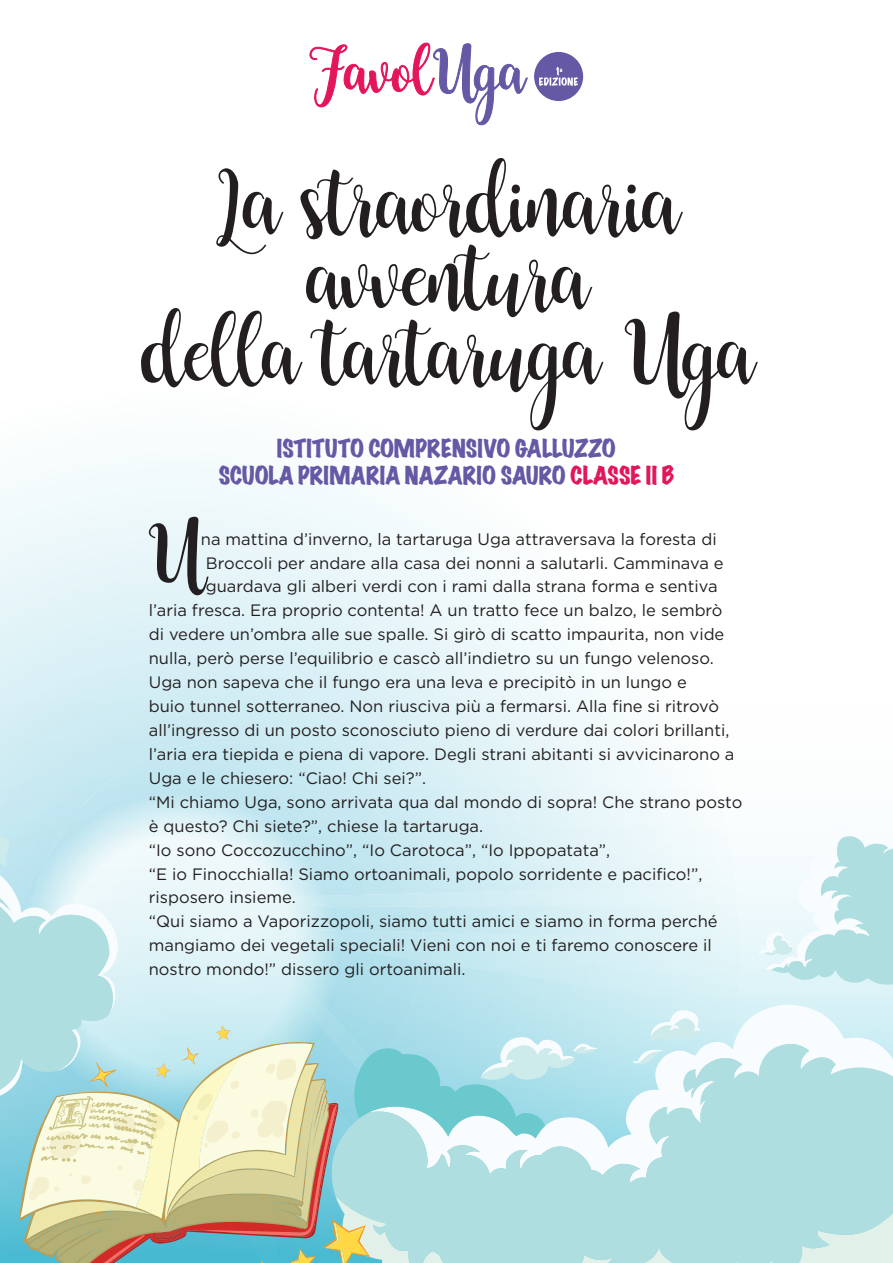
<style>
.page{position:relative;width:893px;height:1263px;background:#fff}
.page>*{position:absolute;margin:0;border:0;box-sizing:border-box;transform-origin:0 0}
.t1{font:75px/75px "Buttercup Sample";color:#231f20;text-align:center}
.t2{font:67.8px "Buttercup Sample";color:#231f20}
.t3{font:expanded 22.5px/27px "Marker Felt";letter-spacing:.005em;color:#6558a5;text-align:center}
.t4{font:16.5px "Gotham";color:#231f20}
.s1{color:#e3155b}
</style>
<div class="page">
<svg style="left:598px;top:870px;width:295px;height:132px;fill:#e4f5f9"></svg>
<img style="left:598px;top:885px;width:141px;height:117px">
<div style="left:134px;top:742px;width:145px;height:70px;background:#c4e7f1"></div>
<div style="left:92px;top:765px;width:42px;height:47px;background:#c2e6f1"></div>
<div style="left:320px;top:765px;width:42px;height:47px;background:#cae9f2"></div>
<img style="left:72px;top:795px;width:21px;height:17px">
<img style="left:300px;top:755px;width:20px;height:57px">
<img style="left:361px;top:795px;width:22px;height:17px">
<img style="left:278px;top:749px;width:22px;height:63px">
<svg style="left:598px;top:1002px;width:295px;height:41px"></svg>
<svg style="left:650px;top:1009px;width:50px;height:33px"></svg>
<svg style="left:598px;top:1043px;width:295px;height:121px;fill:#aededf"></svg>
<svg style="left:598px;top:1164px;width:295px;height:99px;background:#b3e0e0"></svg>
<svg style="left:759px;top:836px;width:134px;height:149px"></svg>
<svg style="left:0;top:812px;width:598px;height:451px;background:#c3e1df"></svg>
<svg style="left:310px;top:42px;width:218px;height:83px"></svg>
<div style="left:534px;top:52px;width:49px;height:49px;background:#6558a5;border-radius:50%"></div>
<svg style="left:539px;top:67px;width:39px;height:19px"></svg>
<h1 class="t1" style="left:141px;top:171px;width:613px">La straordinaria avventura<br>della tartaruga Uga</h1>
<h3 class="t3" style="left:219px;top:435px;width:457px">ISTITUTO COMPRENSIVO GALLUZZO<br>SCUOLA PRIMARIA NAZARIO SAURO <span class="s1">CLASSE II B</span></h3>
<h2 class="t2" style="left:146px;top:520px;width:56px">U</h2>
<p class="t4" style="left:201px;top:529px;width:517px">na mattina d’inverno, la tartaruga Uga attraversava la foresta di</p>
<p class="t4" style="left:206px;top:552px;width:519px">Broccoli per andare alla casa dei nonni a salutarli. Camminava e</p>
<p class="t4" style="left:206px;top:576px;width:513px">guardava gli alberi verdi con i rami dalla strana forma e sentiva</p>
<p class="t4" style="left:149px;top:599px;width:575px">l’aria fresca. Era proprio contenta! A un tratto fece un balzo, le sembrò</p>
<p class="t4" style="left:149px;top:623px;width:577px">di vedere un’ombra alle sue spalle. Si girò di scatto impaurita, non vide</p>
<p class="t4" style="left:149px;top:647px;width:566px">nulla, però perse l’equilibrio e cascò all’indietro su un fungo velenoso.</p>
<p class="t4" style="left:149px;top:671px;width:540px">Uga non sapeva che il fungo era una leva e precipitò in un lungo e</p>
<p class="t4" style="left:149px;top:695px;width:572px">buio tunnel sotterraneo. Non riusciva più a fermarsi. Alla fine si ritrovò</p>
<p class="t4" style="left:149px;top:719px;width:582px">all’ingresso di un posto sconosciuto pieno di verdure dai colori brillanti,</p>
<p class="t4" style="left:149px;top:743px;width:587px">l’aria era tiepida e piena di vapore. Degli strani abitanti si avvicinarono a</p>
<p class="t4" style="left:149px;top:767px;width:279px">Uga e le chiesero: “Ciao! Chi sei?”.</p>
<p class="t4" style="left:149px;top:791px;width:595px">“Mi chiamo Uga, sono arrivata qua dal mondo di sopra! Che strano posto</p>
<p class="t4" style="left:149px;top:815px;width:336px">è questo? Chi siete?”, chiese la tartaruga.</p>
<p class="t4" style="left:149px;top:839px;width:463px">“Io sono Coccozucchino”, “Io Carotoca”, “Io Ippopatata”,</p>
<p class="t4" style="left:149px;top:863px;width:555px">“E io Finocchialla! Siamo ortoanimali, popolo sorridente e pacifico!”,</p>
<p class="t4" style="left:149px;top:887px;width:148px">risposero insieme.</p>
<p class="t4" style="left:149px;top:911px;width:570px">“Qui siamo a Vaporizzopoli, siamo tutti amici e siamo in forma perché</p>
<p class="t4" style="left:149px;top:935px;width:565px">mangiamo dei vegetali speciali! Vieni con noi e ti faremo conoscere il</p>
<p class="t4" style="left:149px;top:959px;width:318px">nostro mondo!” dissero gli ortoanimali.</p>
</div>
